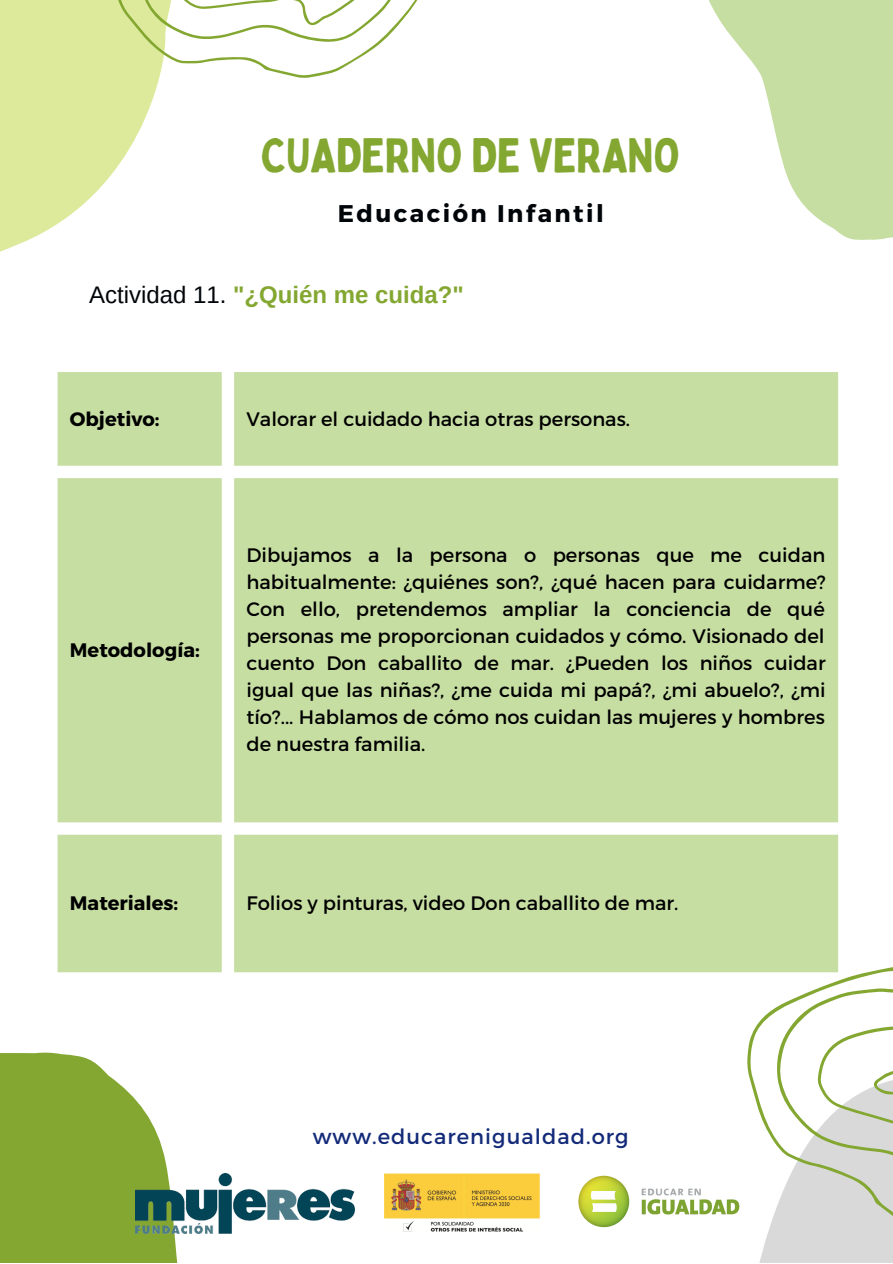
<style>
.page{position:relative;width:893px;height:1264px;background:#fff}
.page>*{position:absolute;margin:0;border:0;box-sizing:border-box;transform-origin:0 0}
.t1{font:47.7px "Bobby Jones";letter-spacing:-.01em;color:#83a731}
.t2{font:700 24.15px "Montserrat";letter-spacing:.1em;color:#000509}
.t3{font:700 24px "Arimo";color:#83a731}
.t4{font:21px "Montserrat";letter-spacing:.05em;color:#132a79}
.t5{font:19.5px/27px "Montserrat";color:#000;text-align:justify}
.t6{font:700 19.5px "Montserrat";color:#000}
.s1{font-weight:400;color:#000509}
</style>
<div class="page">
<svg style="left:0;top:0;width:124px;height:252px;fill:#deea9b"></svg>
<svg style="left:709px;top:0;width:183px;height:240px;fill:#c7dea3"></svg>
<svg style="left:89px;top:0;width:329px;height:158px"></svg>
<svg style="left:0;top:1052px;width:232px;height:210px;fill:#83a731"></svg>
<svg style="left:717px;top:862px;width:175px;height:400px"></svg>
<div style="left:58px;top:372px;width:780px;height:600px;background:#c7dea3"></div>
<img style="left:384px;top:1173px;width:156px;height:59px">
<img style="left:136px;top:1173px;width:218px;height:60px">
<img style="left:578px;top:1173px;width:175px;height:56px">
<p class="t1" style="left:261px;top:125px;width:420px">CUADERNO DE VERANO</p>
<p class="t2" style="left:338px;top:198px;width:267px">Educación Infantil</p>
<p class="t3" style="left:89px;top:281px;width:376px"><span class="s1">Actividad 11.</span> "¿Quién me cuida?"</p>
<p class="t6" style="left:70px;top:406px;width:91px">Objetivo:</p>
<p class="t5" style="left:246px;top:404px;width:385px">Valorar el cuidado hacia otras personas.</p>
<p class="t6" style="left:70px;top:637px;width:131px">Metodología:</p>
<p class="t5" style="left:246px;top:541px;width:580px">Dibujamos a la persona o personas que me cuidan habitualmente: ¿quiénes son?, ¿qué hacen para cuidarme?<br>Con ello, pretendemos ampliar la conciencia de qué personas me proporcionan cuidados y cómo. Visionado del cuento Don caballito de mar. ¿Pueden los niños cuidar igual que las niñas?, ¿me cuida mi papá?, ¿mi abuelo?, ¿mi tío?... Hablamos de cómo nos cuidan las mujeres y hombres de nuestra familia.</p>
<p class="t6" style="left:70px;top:890px;width:110px">Materiales:</p>
<p class="t5" style="left:246px;top:888px;width:433px">Folios y pinturas, video Don caballito de mar.</p>
<p class="t4" style="left:313px;top:1123px;width:317px">www.educarenigualdad.org</p>
</div>
